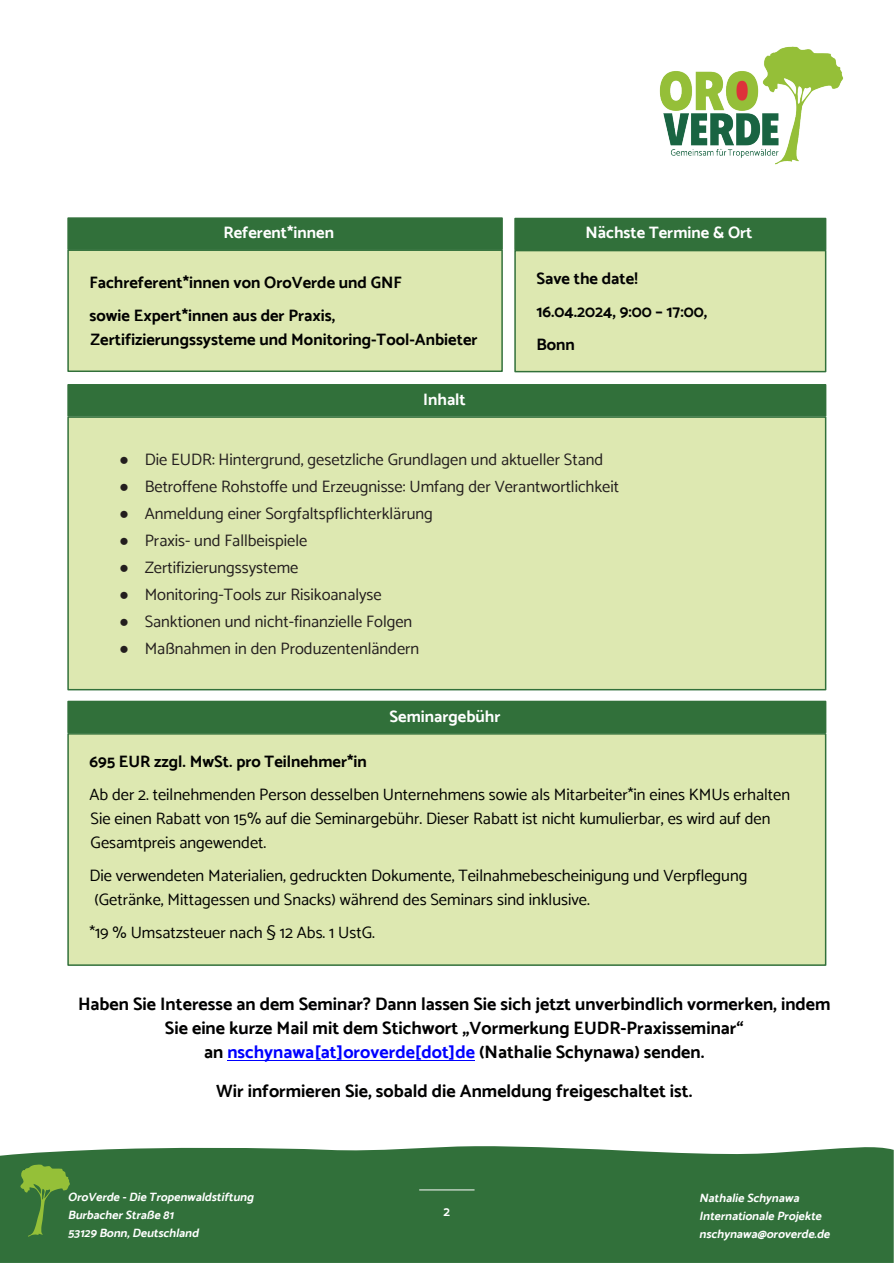
<style>
.page{position:relative;width:894px;height:1263px;background:#fff}
.page>*{position:absolute;margin:0;border:0;box-sizing:border-box;transform-origin:0 0}
.t1{font:700 18px/24px "Catamaran";color:#010100;text-align:center}
.t2{font:16.5px/24px "Catamaran";color:#010100}
.t3{font:16.5px "Catamaran";color:#231e1e}
.t4{font:700 16.5px/33px "Catamaran";color:#010100}
.t5{font:700 16.5px "Catamaran";color:#fff}
.t6{font:700 16.5px/33px "Catamaran";color:#020202}
.t7{font:700 13.5px "Catamaran";color:#fff}
.t8{font:italic 700 12px/18px "Catamaran";color:#fff}
.s1{font-family:"Arial"}
.s2{color:#00f}
</style>
<div class="page">
<div style="left:0;top:1146px;width:893px;height:117px;background:#31703a"></div>
<svg style="left:20px;top:1164px;width:50px;height:73px;background:#528a39"></svg>
<img style="left:659px;top:46px;width:185px;height:119px">
<hr style="left:419px;top:1190px;width:55px;height:1px;background:#fff">
<hr style="left:227px;top:1060px;width:248px;height:1px;background:#00f">
<div style="left:67px;top:217px;width:435px;height:33px;background:#31703a;border:1px solid #31703a"></div>
<div style="left:67px;top:384px;width:759px;height:33px;background:#31703a"></div>
<div style="left:67px;top:701px;width:759px;height:32px;background:#31703a"></div>
<div style="left:67px;top:249px;width:435px;height:123px;background:#dde8b1;border:1px solid #31703a"></div>
<div style="left:67px;top:733px;width:759px;height:233px;background:#dde8b1;border:1px solid #31703a"></div>
<div style="left:514px;top:218px;width:312px;height:32px;background:#31703a"></div>
<div style="left:514px;top:250px;width:312px;height:122px;background:#dde8b1;border:1px solid #31703a"></div>
<div style="left:67px;top:416px;width:759px;height:274px;background:#dde8b1;border:1px solid #31703a"></div>
<p class="t5" style="left:223px;top:225px;width:112px">Referent*innen</p>
<p class="t4" style="left:89px;top:267px;width:314px">Fachreferent*innen von OroVerde und GNF sowie Expert*innen aus der Praxis,</p>
<p class="t4" style="left:91px;top:324px;width:388px">Zertifizierungssysteme und Monitoring-Tool-Anbieter</p>
<p class="t5" style="left:423px;top:392px;width:44px">Inhalt</p>
<p class="t5" style="left:585px;top:225px;width:168px">Nächste Termine &amp; Ort</p>
<p class="t6" style="left:536px;top:263px;width:172px">Save the date!<br>16.04.2024, 9:00 – 17:00,<br>Bonn</p>
<p class="t3" style="left:119px;top:452px;width:485px"><span class="s1">●</span> Die EUDR: Hintergrund, gesetzliche Grundlagen und aktueller Stand</p>
<p class="t3" style="left:119px;top:479px;width:501px"><span class="s1">●</span> Betroffene Rohstoffe und Erzeugnisse: Umfang der Verantwortlichkeit</p>
<p class="t3" style="left:119px;top:506px;width:315px"><span class="s1">●</span> Anmeldung einer Sorgfaltspflichterklärung</p>
<p class="t3" style="left:119px;top:533px;width:189px"><span class="s1">●</span> Praxis- und Fallbeispiele</p>
<p class="t3" style="left:119px;top:560px;width:181px"><span class="s1">●</span> Zertifizierungssysteme</p>
<p class="t3" style="left:119px;top:587px;width:264px"><span class="s1">●</span> Monitoring-Tools zur Risikoanalyse</p>
<p class="t3" style="left:119px;top:614px;width:294px"><span class="s1">●</span> Sanktionen und nicht-finanzielle Folgen</p>
<p class="t3" style="left:119px;top:641px;width:301px"><span class="s1">●</span> Maßnahmen in den Produzentenländern</p>
<p class="t5" style="left:389px;top:709px;width:112px">Seminargebühr</p>
<p class="t4" style="left:89px;top:746px;width:279px">695 EUR zzgl. MwSt. pro Teilnehmer*in</p>
<p class="t2" style="left:89px;top:783px;width:702px">Ab der 2. teilnehmenden Person desselben Unternehmens sowie als Mitarbeiter*in eines KMUs erhalten<br>Sie einen Rabatt von 15% auf die Seminargebühr. Dieser Rabatt ist nicht kumulierbar, es wird auf den<br>Gesamtpreis angewendet.</p>
<p class="t2" style="left:94px;top:864px;width:654px;text-indent:-5px">Die verwendeten Materialien, gedruckten Dokumente, Teilnahmebescheinigung und Verpflegung (Getränke, Mittagessen und Snacks) während des Seminars sind inklusive.</p>
<p class="t2" style="left:89px;top:921px;width:287px">*19 % Umsatzsteuer nach § 12 Abs. 1 UstG.</p>
<p class="t1" style="left:78px;top:993px;width:753px">Haben Sie Interesse an dem Seminar? Dann lassen Sie sich jetzt unverbindlich vormerken, indem<br>Sie eine kurze Mail mit dem Stichwort „Vormerkung EUDR-Praxisseminar“<br>an <span class="s2">nschynawa[at]oroverde[dot]de</span> (Nathalie Schynawa) senden.</p>
<p class="t1" style="left:216px;top:1080px;width:477px">Wir informieren Sie, sobald die Anmeldung freigeschaltet ist.</p>
<p class="t8" style="left:68px;top:1189px;width:189px">OroVerde - Die Tropenwaldstiftung<br>Burbacher Straße 81<br>53129 Bonn,Deutschland</p>
<p class="t8" style="left:699px;top:1190px;width:134px">Nathalie Schynawa<br>Internationale Projekte nschynawa@oroverde.de</p>
<p class="t7" style="left:443px;top:1206px;width:8px">2</p>
</div>
